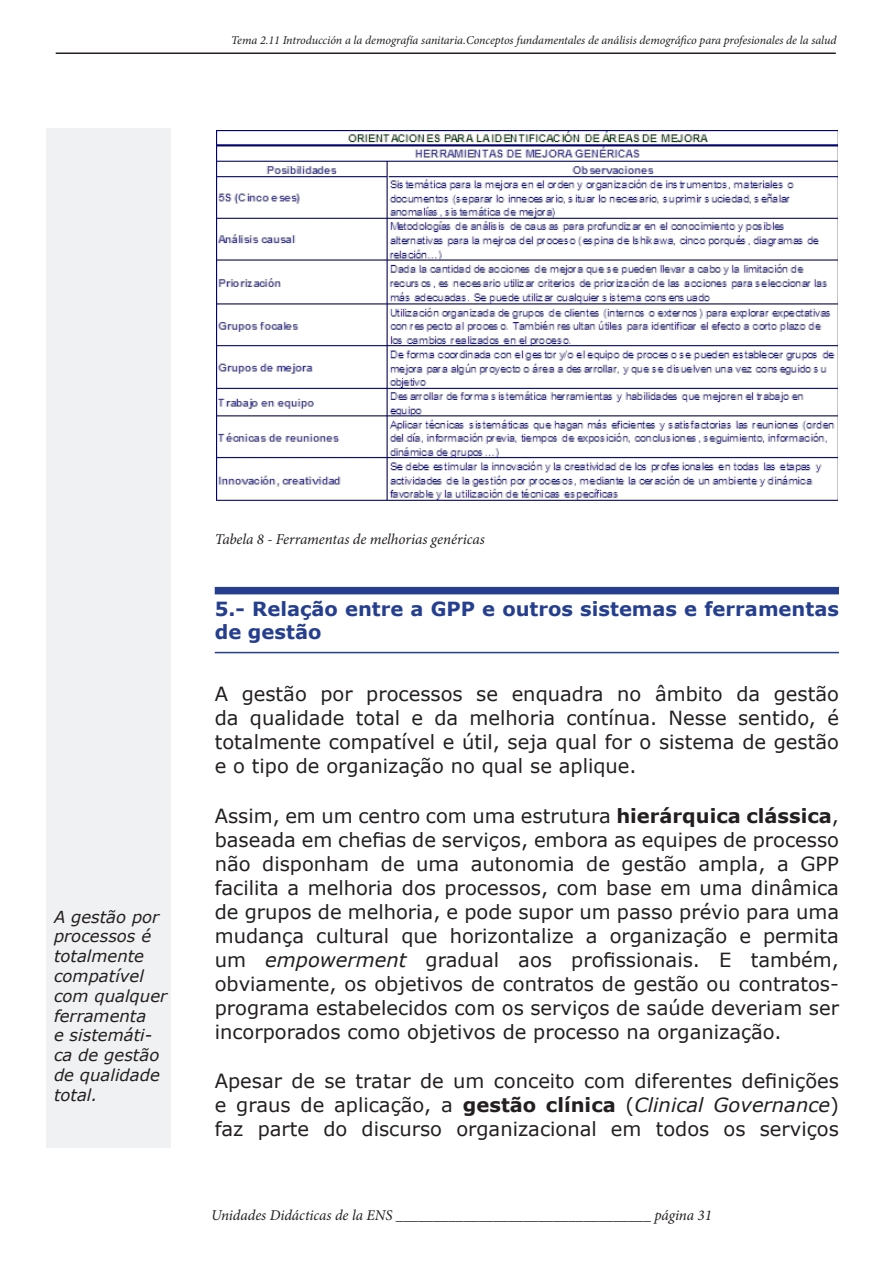
<style>
.page{position:relative;width:893px;height:1263px;background:#fff}
.page>*{position:absolute;margin:0;border:0;box-sizing:border-box;transform-origin:0 0}
.t1{font:19.5px/24px "Verdana";color:#231f20;text-align:justify}
.cabecero_titulo{font:700 19.5px/23.4px "Verdana";color:#253f8e}
._6-_ladillos{font:italic 16.5px/19.8px "Verdana";color:#231f20}
.pie{font:italic 15px "Minion Pro";letter-spacing:-.005em;color:#231f20}
.cabecero_a{font:italic 12px "Minion Pro";letter-spacing:-.005em;color:#231f20}
.s1{font-weight:700}
.s2{font-style:italic}
</style>
<div class="page">
<div style="left:46px;top:128px;width:124px;height:1020px;background:#f0f1f2"></div>
<hr style="left:56px;top:53px;width:780px;height:1px;background:#231f20">
<div style="left:215px;top:587px;width:624px;height:7px;background:#253f8e"></div>
<hr style="left:215px;top:652px;width:624px;height:1px;background:#253f8e">
<img style="left:217px;top:130px;width:620px;height:370px">
<p class="cabecero_a" style="left:231px;top:32px;width:607px">Tema 2.11 Introducción a la demografía sanitaria.Conceptos fundamentales de análisis demográfico para profesionales de la salud</p>
<p class="_6-_ladillos" style="left:54px;top:906px;width:115px">A gestão por processos é totalmente compatível com qualquer ferramenta<br>e sistemáti&shy;ca de gestão de qualidade total.</p>
<p class="pie" style="left:215px;top:529px;width:272px">Tabela 8 - Ferramentas de melhorias genéricas</p>
<p class="cabecero_titulo" style="left:215px;top:596px;width:626px">5.- Relação entre a GPP e outros sistemas e ferramentas de gestão</p>
<p class="t1" style="left:215px;top:682px;width:626px">A gestão por processos se enquadra no âmbito da gestão da qualidade total e da melhoria contínua. Nesse sentido, é totalmente compatível e útil, seja qual for o sistema de gestão e o tipo de organização no qual se aplique.</p>
<p class="t1" style="left:215px;top:803px;width:626px">Assim, em um centro com uma estrutura <span class="s1">hierárquica clássica</span>, baseada em chefias de serviços, embora as equipes de processo não disponham de uma autonomia de gestão ampla, a GPP facilita a melhoria dos processos, com base em uma dinâmica de grupos de melhoria, e pode supor um passo prévio para uma mudança cultural que horizontalize a organização e permita um <span class="s2">empowerment</span> gradual aos profissionais. E também, obviamente, os objetivos de contratos de gestão ou contratos&shy;programa estabelecidos com os serviços de saúde deveriam ser incorporados como objetivos de processo na organização.</p>
<p class="t1" style="left:215px;top:1069px;width:626px">Apesar de se tratar de um conceito com diferentes definições e graus de aplicação, a <span class="s1">gestão clínica</span> (<span class="s2">Clinical Governance</span>) faz parte do discurso organizacional em todos os serviços</p>
<p class="pie" style="left:211px;top:1205px;width:502px">Unidades Didácticas de la ENS __________________________________ página 31</p>
</div>
